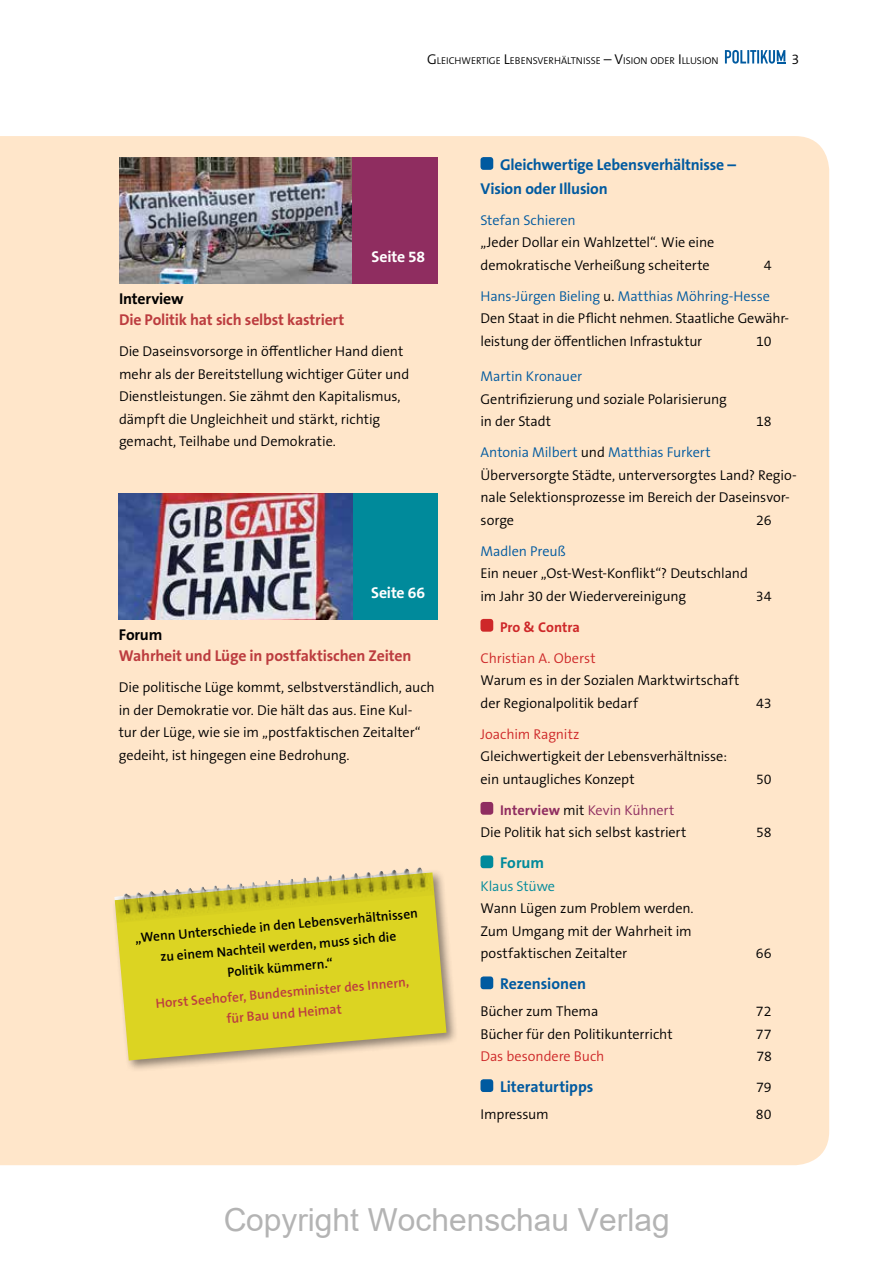
<style>
.page{position:relative;width:893px;height:1263px;background:#fff}
.page>*{position:absolute;margin:0;border:0;box-sizing:border-box;transform-origin:0 0}
.t1{font:31.8px "Arial";color:rgb(0 0 0/.3)}
.t2{font:700 15.75px/24px "The Sans B W7";letter-spacing:-.01em;color:#005aa0}
.t3{font:700 15.75px "The Sans B W7";letter-spacing:-.01em;color:#bc3c3f}
.t4{font:700 15.75px "The Sans B W7";letter-spacing:-.01em;color:#000}
.t5{font:700 15.75px "The Sans B W7";letter-spacing:-.01em;color:#fff}
.t6{font:700 15.75px "The Sans B W7";color:#008a9b}
.t7{font:300 14.25px/22.5px "The Sans B W4";letter-spacing:-.01em;color:#000}
.t8{font:300 14.25px/31px "The Sans B W4";letter-spacing:-.01em;color:#005aa0;text-align:right}
.t9{font:300 14.25px "The Sans B W4";letter-spacing:-.005em;color:#ce2829}
.t10{font:700 14.25px "The Sans B W7";letter-spacing:.005em;color:#ce2829}
.t11{font:300 14.25px "The Sans B W4";letter-spacing:-.01em;color:#008a9b}
.t12{font:600 13.5px/21px "The Sans B W6";color:#000;text-align:center}
.t13{font:600 13.5px/21px "The Sans B W6";color:#bc3c3f;text-align:center}
.t14{font:300 10.05px "The Sans B W4";color:#000}
.s1{font-size:14.25px}
.s2{color:#000}
.s3{color:#005aa0}
.s4{font-family:"The Sans B W7";font-weight:700;color:#8f2d60}
.s5{color:#8f2d60}
</style>
<div class="page">
<svg style="left:725px;top:50px;width:60px;height:14px"></svg>
<div style="left:0;top:136px;width:829px;height:1029px;background:#ffe6ca"></div>
<div style="left:480px;top:157px;width:13px;height:13px;background:#005aa0;border-radius:3px"></div>
<div style="left:480px;top:619px;width:13px;height:13px;background:#ce2829;border-radius:3px"></div>
<div style="left:480px;top:802px;width:13px;height:13px;background:#8f2d60;border-radius:3px"></div>
<div style="left:480px;top:855px;width:13px;height:13px;background:#008a9b;border-radius:3px"></div>
<div style="left:480px;top:976px;width:13px;height:13px;background:#005aa0;border-radius:3px"></div>
<div style="left:480px;top:1079px;width:13px;height:13px;background:#005aa0;border-radius:3px"></div>
<img style="left:119px;top:157px;width:234px;height:126px">
<div style="left:353px;top:157px;width:85px;height:126px;background:#8f2d60"></div>
<div style="left:353px;top:493px;width:85px;height:126px;background:#008a9b"></div>
<img style="left:119px;top:493px;width:234px;height:126px">
<img style="left:237px;top:868px;width:181px;height:1px">
<div style="left:111px;top:869px;width:348px;height:203px;background:#000;opacity:.45"></div>
<svg style="left:115px;top:872px;width:331px;height:188px;background:#dacf3b"></svg>
<p class="t14" style="left:427px;top:54px;width:293px"><span class="s1">G</span>LEICHWERTIGE <span class="s1">L</span>EBENSVERHÄLTNISSE <span class="s1">– V</span>ISION ODER <span class="s1">I</span> LLUSION</p>
<p class="t7" style="left:792px;top:48px;width:9px">3</p>
<p class="t5" style="left:372px;top:247px;width:55px">Seite 58</p>
<p class="t4" style="left:119px;top:289px;width:66px">Interview</p>
<p class="t3" style="left:119px;top:310px;width:227px">Die Politik hat sich selbst kastriert</p>
<p class="t7" style="left:119px;top:340px;width:292px">Die Daseinsvorsorge in öffentlicher Hand dient mehr als der Bereitstellung wichtiger Güter und Dienstleistungen. Sie zähmt den Kapitalismus, dämpft die Ungleichheit und stärkt, richtig gemacht, Teilhabe und Demokratie.</p>
<p class="t5" style="left:371px;top:583px;width:55px">Seite 66</p>
<p class="t4" style="left:119px;top:625px;width:45px">Forum</p>
<p class="t3" style="left:119px;top:646px;width:294px">Wahrheit und Lüge in postfaktischen Zeiten</p>
<p class="t7" style="left:119px;top:676px;width:317px">Die politische Lüge kommt, selbstverständlich, auch in der Demokratie vor. Die hält das aus. Eine Kul-<br>tur der Lüge, wie sie im „postfaktischen Zeitalter“ gedeiht, ist hingegen eine Bedrohung.</p>
<p class="t12" style="left:134px;top:928px;width:285px;rotate:-5deg">„Wenn Unterschiede in den Lebensverhältnissen zu einem Nachteil werden, muss sich die<br>Politik kümmern.“</p>
<p class="t13" style="left:155px;top:993px;width:256px;rotate:-5deg">Horst Seehofer, Bundesminister des Innern, für Bau und Heimat</p>
<p class="t2" style="left:480px;top:153px;width:257px;text-indent:19px">Gleichwertige Lebensverhältnisse –<br>Vision oder Illusion</p>
<p class="t8" style="left:480px;top:205px;width:97px">Stefan Schieren</p>
<p class="t7" style="left:480px;top:231px;width:235px">„Jeder Dollar ein Wahlzettel“. Wie eine demokratische Verheißung scheiterte</p>
<p class="t8" style="left:480px;top:250px;width:292px"><span class="s2">4<br></span>Hans-Jürgen Bieling <span class="s2">u.</span> Matthias Möhring-Hesse</p>
<p class="t7" style="left:480px;top:307px;width:310px">Den Staat in die Pflicht nehmen. Staatliche Gewähr&shy;leistung der öffentlichen Infrastuktur</p>
<p class="t7" style="left:756px;top:330px;width:17px">10</p>
<p class="t8" style="left:480px;top:361px;width:103px">Martin Kronauer</p>
<p class="t7" style="left:480px;top:388px;width:248px">Gentrifizierung und soziale Polarisierung in der Stadt</p>
<p class="t7" style="left:756px;top:410px;width:17px">18</p>
<p class="t7" style="left:480px;top:441px;width:318px"><span class="s3">Antonia Milbert</span> und <span class="s3">Matthias Furkert </span>Überversorgte Städte, unterversorgtes Land? Regio&shy;nale Selektionsprozesse im Bereich der Daseinsvor&shy;sorge</p>
<p class="t7" style="left:756px;top:509px;width:17px">26</p>
<p class="t8" style="left:480px;top:535px;width:87px">Madlen Preuß</p>
<p class="t7" style="left:480px;top:562px;width:269px">Ein neuer „Ost-West-Konflikt“? Deutschland im Jahr 30 der Wiedervereinigung</p>
<p class="t10" style="left:500px;top:618px;width:82px">Pro &amp; Contra</p>
<p class="t9" style="left:480px;top:649px;width:117px">Christian A. Oberst</p>
<p class="t7" style="left:480px;top:669px;width:260px">Warum es in der Sozialen Marktwirtschaft der Regionalpolitik bedarf</p>
<p class="t9" style="left:480px;top:725px;width:100px">Joachim Ragnitz</p>
<p class="t7" style="left:480px;top:745px;width:248px">Gleichwertigkeit der Lebensverhältnisse: ein untaugliches Konzept</p>
<p class="t7" style="left:480px;top:799px;width:207px;text-align:center"><span class="s4">Interview</span> mit <span class="s5">Kevin Kühnert<br></span>Die Politik hat sich selbst kastriert</p>
<p class="t6" style="left:500px;top:853px;width:46px">Forum</p>
<p class="t11" style="left:480px;top:877px;width:76px">Klaus Stüwe</p>
<p class="t7" style="left:480px;top:897px;width:215px">Wann Lügen zum Problem werden.<br>Zum Umgang mit der Wahrheit im postfaktischen Zeitalter</p>
<p class="t7" style="left:756px;top:585px;width:17px">34</p>
<p class="t7" style="left:756px;top:692px;width:17px">43</p>
<p class="t7" style="left:756px;top:768px;width:17px">50</p>
<p class="t7" style="left:756px;top:821px;width:17px">58</p>
<p class="t7" style="left:756px;top:942px;width:17px">66</p>
<p class="t2" style="left:500px;top:972px;width:88px">Rezensionen</p>
<p class="t7" style="left:480px;top:1000px;width:119px">Bücher zum Thema</p>
<p class="t7" style="left:756px;top:1000px;width:17px">72</p>
<p class="t7" style="left:480px;top:1022px;width:194px">Bücher für den Politikunterricht</p>
<p class="t7" style="left:756px;top:1022px;width:17px">77</p>
<p class="t9" style="left:480px;top:1047px;width:125px">Das besondere Buch</p>
<p class="t7" style="left:756px;top:1045px;width:17px">78</p>
<p class="t2" style="left:500px;top:1075px;width:95px">Literaturtipps</p>
<p class="t7" style="left:756px;top:1076px;width:17px">79</p>
<p class="t7" style="left:480px;top:1103px;width:70px">Impressum</p>
<p class="t7" style="left:756px;top:1103px;width:17px">80</p>
<h1 class="t1" style="left:223px;top:1198px;width:448px">Copyright Wochenschau Verlag</h1>
</div>
